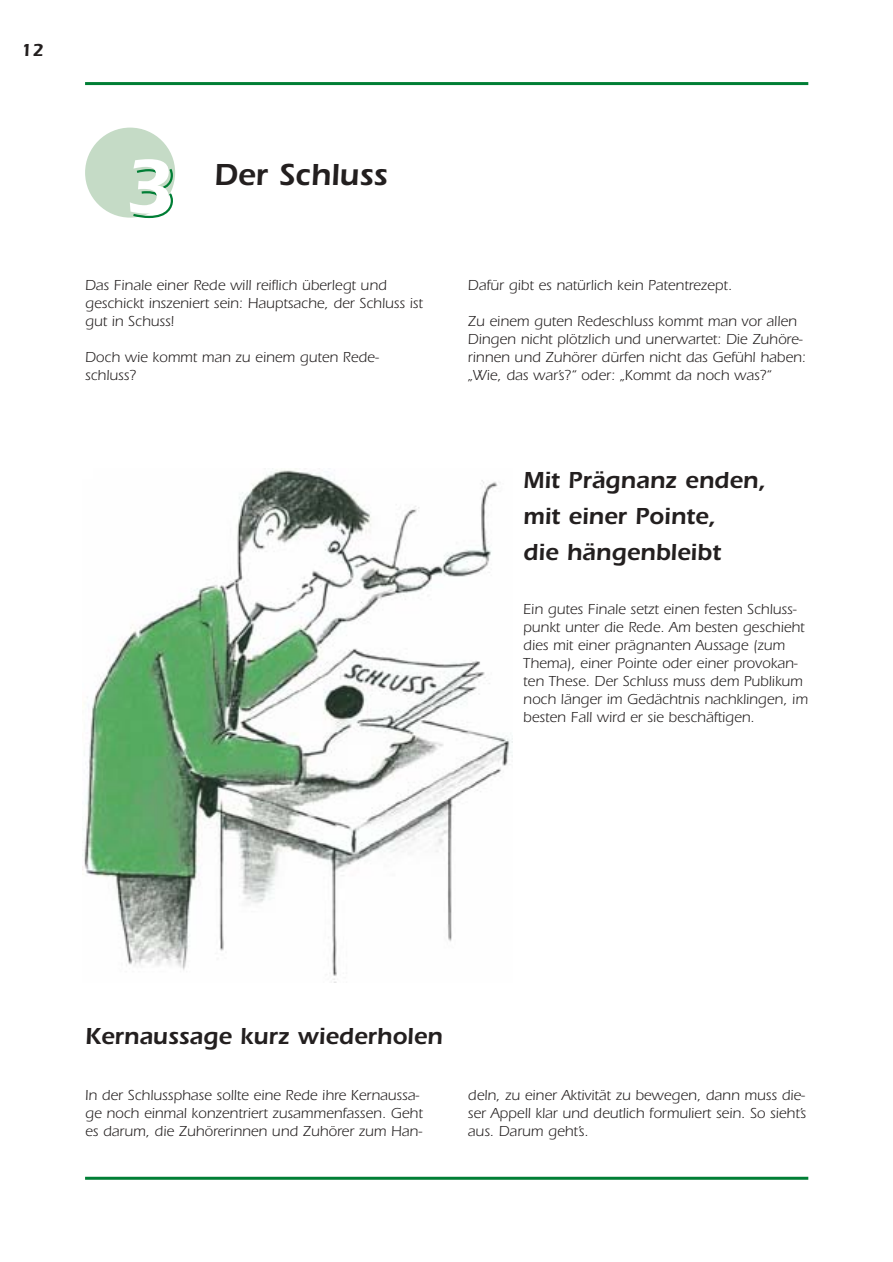
<style>
.page{position:relative;width:893px;height:1262px;background:#fff}
.page>*{position:absolute;margin:0;border:0;box-sizing:border-box;transform-origin:0 0}
.t1{font:600 78.75px "Itc Eras";color:#fff}
.t2{font:600 31.5px "Itc Eras";color:#231f1f}
.t3{font:600 24px/36px "Itc Eras";color:#231f1f}
.t4{font:600 18px "Itc Eras";color:#231f1f}
.t5{font:15px/18px "Itc Eras";color:#231f1f}
</style>
<div class="page">
<hr style="left:85px;top:82px;width:723px;height:3px;background:#007e35">
<hr style="left:85px;top:1176px;width:723px;height:3px;background:#007e35">
<div style="left:85px;top:128px;width:90px;height:90px;background:#c5dbc6;border-radius:50%"></div>
<svg style="left:131px;top:168px;width:43px;height:51px"></svg>
<img style="left:82px;top:468px;width:430px;height:514px">
<p class="t4" style="left:21px;top:44px;width:24px">12</p>
<h1 class="t1" style="left:124px;top:160px;width:51px">3</h1>
<h2 class="t2" style="left:214px;top:164px;width:175px">Der Schluss</h2>
<p class="t5" style="left:85px;top:277px;width:339px">Das Finale einer Rede will reiflich überlegt und geschickt inszeniert sein: Hauptsache, der Schluss ist gut in Schuss!</p>
<p class="t5" style="left:85px;top:349px;width:295px">Doch wie kommt man zu einem guten Rede&shy;schluss?</p>
<p class="t5" style="left:468px;top:277px;width:266px">Dafür gibt es natürlich kein Patentrezept.</p>
<p class="t5" style="left:468px;top:313px;width:339px">Zu einem guten Redeschluss kommt man vor allen Dingen nicht plötzlich und unerwartet: Die Zuhöre&shy;rinnen und Zuhörer dürfen nicht das Gefühl haben: „Wie, das war’s?“ oder: „Kommt da noch was?“</p>
<h3 class="t3" style="left:523px;top:464px;width:244px">Mit Prägnanz enden, mit einer Pointe,<br>die hängenbleibt</h3>
<p class="t5" style="left:523px;top:601px;width:286px">Ein gutes Finale setzt einen festen Schluss&shy;punkt unter die Rede. Am besten geschieht dies mit einer prägnanten Aussage (zum Thema), einer Pointe oder einer provokan&shy;ten These. Der Schluss muss dem Publikum noch länger im Gedächtnis nachklingen, im besten Fall wird er sie beschäftigen.</p>
<h3 class="t3" style="left:85px;top:1020px;width:359px">Kernaussage kurz wiederholen</h3>
<p class="t5" style="left:85px;top:1087px;width:339px">In der Schlussphase sollte eine Rede ihre Kernaussa&shy;ge noch einmal konzentriert zusammenfassen. Geht es darum, die Zuhörerinnen und Zuhörer zum Han-</p>
<p class="t5" style="left:468px;top:1087px;width:340px;text-align:justify">deln, zu einer Aktivität zu bewegen, dann muss die&shy;ser Appell klar und deutlich formuliert sein. So sieht’s aus. Darum geht’s.</p>
</div>
